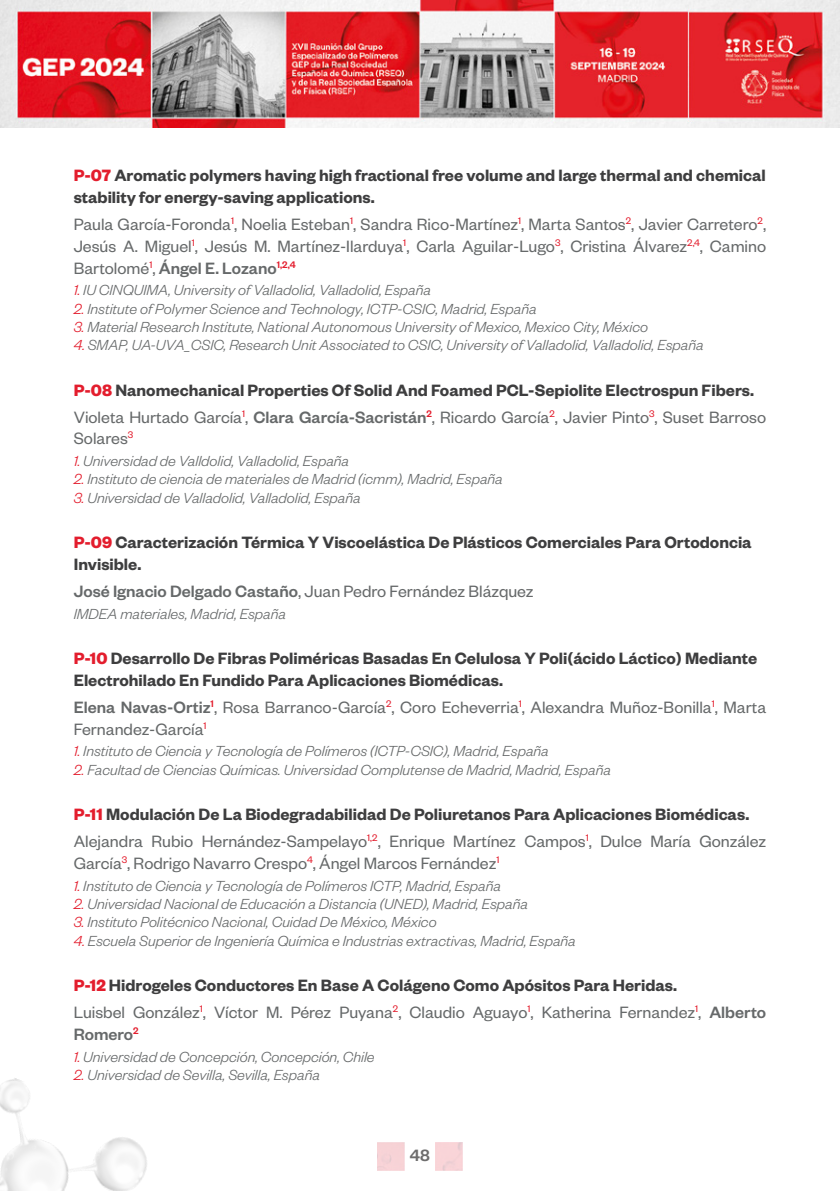
<style>
.page{position:relative;width:840px;height:1191px;background:#fff}
.page>*{position:absolute;margin:0;border:0;box-sizing:border-box;transform-origin:0 0}
.TXT_COMUN_-_GREP{font:18px/21.6px "Founders Grotesk";color:#66696a}
.TITULO_PONENCIA{font:600 18px/21.6px "Founders Grotesk";color:#3e3e3f}
.t1{font:500 18px "Founders Grotesk";color:#6e6d6d}
.FILIACIONES_-_GREP{font:italic 300 16px "Founders Grotesk";color:#66696a}
.s1{font-weight:700;color:#e31d2d}
.s2{font-weight:500}
.s3{color:#e31d2d}
</style>
<div class="page">
<img style="left:0;top:0;width:839px;height:127px">
<hr style="left:839px;top:0;width:1px;height:127px;background:#f2f2f2">
<img style="left:0;top:1078px;width:147px;height:113px">
<p class="TITULO_PONENCIA" style="left:74px;top:164px;width:693px"><span class="s1">P-07</span> Aromatic polymers having high fractional free volume and large thermal and chemical stability for energy-saving applications.</p>
<p class="TXT_COMUN_-_GREP" style="left:74px;top:213px;width:693px;text-align:justify">Paula García-Foronda<sup>1</sup>, Noelia Esteban<sup>1</sup>, Sandra Rico-Martínez<sup>1</sup>, Marta Santos<sup>2</sup>, Javier Carretero<sup>2</sup>, Jesús A. Miguel<sup>1</sup>, Jesús M. Martínez-Ilarduya<sup>1</sup>, Carla Aguilar-Lugo<sup>3</sup>, Cristina Álvarez<sup>2,4</sup>, Camino Bartolomé<sup>1</sup>, <span class="s2">Ángel E. Lozano</span><sup>1,2,4</sup></p>
<p class="FILIACIONES_-_GREP" style="left:74px;top:280px;width:358px"><span class="s3">1.</span> IU CINQUIMA, University of Valladolid, Valladolid, España</p>
<p class="FILIACIONES_-_GREP" style="left:74px;top:299px;width:464px"><span class="s3">2.</span> Institute of Polymer Science and Technology, ICTP-CSIC, Madrid, España</p>
<p class="FILIACIONES_-_GREP" style="left:74px;top:317px;width:575px"><span class="s3">3.</span> Material Research Institute, National Autonomous University of Mexico, Mexico City, México</p>
<p class="FILIACIONES_-_GREP" style="left:74px;top:335px;width:631px"><span class="s3">4.</span> SMAP, UA-UVA_CSIC, Research Unit Associated to CSIC, University of Valladolid, Valladolid, España</p>
<p class="TITULO_PONENCIA" style="left:74px;top:378px;width:681px"><span class="s1">P-08</span> Nanomechanical Properties Of Solid And Foamed PCL-Sepiolite Electrospun Fibers.</p>
<p class="TXT_COMUN_-_GREP" style="left:74px;top:405px;width:693px">Violeta Hurtado García<sup>1</sup>, <span class="s2">Clara García-Sacristán</span><sup>2</sup>, Ricardo García<sup>2</sup>, Javier Pinto<sup>3</sup>, Suset Barroso<br>Solares<sup>3</sup></p>
<p class="FILIACIONES_-_GREP" style="left:74px;top:451px;width:277px"><span class="s3">1.</span> Universidad de Valldolid, Valladolid, España</p>
<p class="FILIACIONES_-_GREP" style="left:74px;top:469px;width:430px"><span class="s3">2.</span> Instituto de ciencia de materiales de Madrid (icmm), Madrid, España</p>
<p class="FILIACIONES_-_GREP" style="left:74px;top:488px;width:288px"><span class="s3">3.</span> Universidad de Valladolid, Valladolid, España</p>
<p class="TITULO_PONENCIA" style="left:74px;top:531px;width:679px"><span class="s1">P-09</span> Caracterización Térmica Y Viscoelástica De Plásticos Comerciales Para Ortodoncia<br>Invisible.</p>
<p class="TXT_COMUN_-_GREP" style="left:74px;top:579px;width:461px"><span class="s2">José Ignacio Delgado Castaño</span>, Juan Pedro Fernández Blázquez</p>
<p class="FILIACIONES_-_GREP" style="left:74px;top:604px;width:214px">IMDEA materiales, Madrid, España</p>
<p class="TITULO_PONENCIA" style="left:74px;top:647px;width:684px"><span class="s1">P-10</span> Desarrollo De Fibras Poliméricas Basadas En Celulosa Y Poli(ácido Láctico) Mediante<br>Electrohilado En Fundido Para Aplicaciones Biomédicas.</p>
<p class="TXT_COMUN_-_GREP" style="left:74px;top:695px;width:693px"><span class="s2">Elena Navas-Ortiz</span><sup>1</sup>, Rosa Barranco-García<sup>2</sup>, Coro Echeverria<sup>1</sup>, Alexandra Muñoz-Bonilla<sup>1</sup>, Marta<br>Fernandez-García<sup>1</sup></p>
<p class="FILIACIONES_-_GREP" style="left:74px;top:741px;width:476px"><span class="s3">1.</span> Instituto de Ciencia y Tecnología de Polímeros (ICTP-CSIC), Madrid, España</p>
<p class="FILIACIONES_-_GREP" style="left:74px;top:760px;width:538px"><span class="s3">2.</span> Facultad de Ciencias Químicas. Universidad Complutense de Madrid, Madrid, España</p>
<p class="TITULO_PONENCIA" style="left:74px;top:802px;width:676px"><span class="s1">P-11</span> Modulación De La Biodegradabilidad De Poliuretanos Para Aplicaciones Biomédicas.</p>
<p class="TXT_COMUN_-_GREP" style="left:74px;top:830px;width:693px">Alejandra Rubio Hernández-Sampelayo<sup>1,2</sup>, Enrique Martínez Campos<sup>1</sup>, Dulce María González<br>García<sup>3</sup>, Rodrigo Navarro Crespo<sup>4</sup>, Ángel Marcos Fernández<sup>1</sup></p>
<p class="FILIACIONES_-_GREP" style="left:74px;top:876px;width:428px"><span class="s3">1.</span> Instituto de Ciencia y Tecnología de Polímeros ICTP, Madrid, España</p>
<p class="FILIACIONES_-_GREP" style="left:74px;top:894px;width:455px"><span class="s3">2.</span> Universidad Nacional de Educación a Distancia (UNED), Madrid, España</p>
<p class="FILIACIONES_-_GREP" style="left:74px;top:912px;width:364px"><span class="s3">3.</span> Instituto Politécnico Nacional, Cuidad De México, México</p>
<p class="FILIACIONES_-_GREP" style="left:74px;top:930px;width:503px"><span class="s3">4.</span> Escuela Superior de Ingeniería Química e Industrias extractivas, Madrid, España</p>
<p class="TITULO_PONENCIA" style="left:74px;top:973px;width:604px"><span class="s1">P-12</span> Hidrogeles Conductores En Base A Colágeno Como Apósitos Para Heridas.</p>
<p class="TXT_COMUN_-_GREP" style="left:74px;top:1000px;width:693px">Luisbel González<sup>1</sup>, Víctor M. Pérez Puyana<sup>2</sup>, Claudio Aguayo<sup>1</sup>, Katherina Fernandez<sup>1</sup>, <span class="s2">Alberto<br>Romero</span><sup>2</sup></p>
<p class="FILIACIONES_-_GREP" style="left:74px;top:1046px;width:302px"><span class="s3">1.</span> Universidad de Concepción, Concepción, Chile</p>
<p class="FILIACIONES_-_GREP" style="left:74px;top:1065px;width:247px"><span class="s3">2.</span> Universidad de Sevilla, Sevilla, España</p>
<p class="t1" style="left:410px;top:1144px;width:22px">48</p>
</div>
